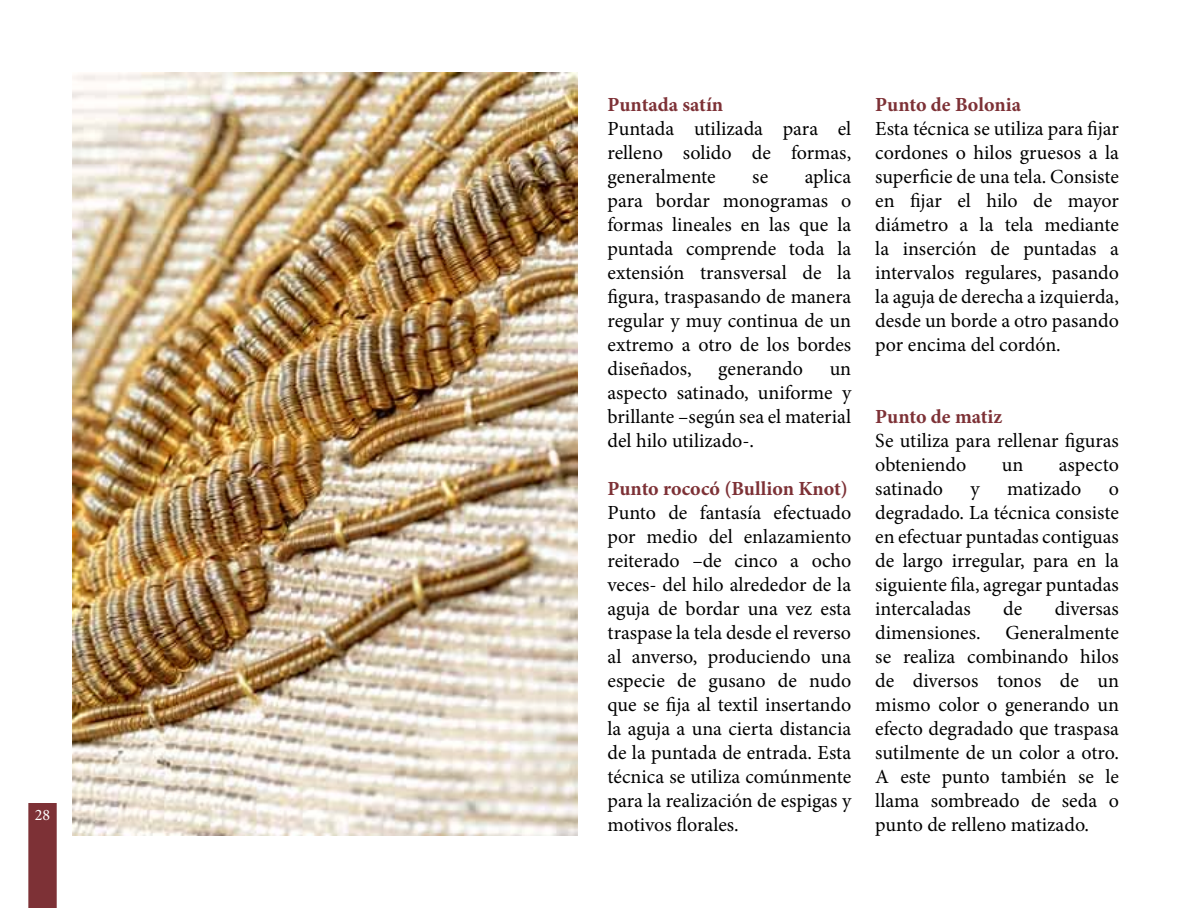
<style>
.page{position:relative;width:1191px;height:908px;background:#fff}
.page>*{position:absolute;margin:0;border:0;box-sizing:border-box;transform-origin:0 0}
.t1{font:20px/24px "Minion Pro";color:#000;text-align:justify}
.t2{font:700 20px "Minion Pro";color:#7d3136}
.t3{font:16px "Minion Pro";color:#fff}
</style>
<div class="page">
<div style="left:28px;top:802px;width:29px;height:105px;background:#7d3136;border:2px solid #7d3136"></div>
<img style="left:72px;top:72px;width:505px;height:763px">
<p class="t3" style="left:35px;top:804px;width:17px">28</p>
<p class="t2" style="left:607px;top:90px;width:117px">Puntada satín</p>
<p class="t1" style="left:607px;top:116px;width:245px">Puntada utilizada para el relleno solido de formas, generalmente</p>
<p class="t1" style="left:607px;top:164px;width:245px;text-indent:197px">aplica para bordar monogramas o formas lineales en las que la puntada comprende toda la extensión transversal de la figura, traspasando de manera regular y muy continua de un extremo a otro de los bordes diseñados,</p>
<p class="t1" style="left:752px;top:164px;width:17px">se</p>
<p class="t1" style="left:718px;top:356px;width:86px">generando</p>
<p class="t1" style="left:607px;top:356px;width:245px;text-indent:222px">un aspecto satinado, uniforme y brillante –según sea el material del hilo utilizado-.</p>
<p class="t2" style="left:607px;top:474px;width:242px">Punto rococó (Bullion Knot)</p>
<p class="t1" style="left:607px;top:500px;width:245px">Punto de fantasía efectuado por medio del enlazamiento reiterado –de cinco a ocho veces- del hilo alrededor de la aguja de bordar una vez esta traspase la tela desde el reverso al anverso, produciendo una especie de gusano de nudo que se fija al textil insertando la aguja a una cierta distancia de la puntada de entrada. Esta técnica se utiliza comúnmente para la realización de espigas y motivos florales.</p>
<p class="t2" style="left:875px;top:90px;width:147px">Punto de Bolonia</p>
<p class="t1" style="left:875px;top:116px;width:245px">Esta técnica se utiliza para fijar cordones o hilos gruesos a la superficie de una tela. Consiste en fijar el hilo de mayor diámetro a la tela mediante la inserción de puntadas a intervalos regulares, pasando la aguja de derecha a izquierda, desde un borde a otro pasando por encima del cordón.</p>
<p class="t2" style="left:875px;top:402px;width:129px">Punto de matiz</p>
<p class="t1" style="left:875px;top:428px;width:245px">Se utiliza para rellenar figuras obteniendo</p>
<p class="t1" style="left:1001px;top:452px;width:23px">un</p>
<p class="t1" style="left:1059px;top:452px;width:61px">aspecto</p>
<p class="t1" style="left:875px;top:476px;width:69px">satinado</p>
<p class="t1" style="left:970px;top:476px;width:11px">y</p>
<p class="t1" style="left:1007px;top:476px;width:76px">matizado</p>
<p class="t1" style="left:875px;top:476px;width:245px;text-indent:233px">o degradado. La técnica consiste en efectuar puntadas contiguas de largo irregular, para en la siguiente fila, agregar puntadas intercaladas</p>
<p class="t1" style="left:875px;top:596px;width:245px;text-indent:179px">diversas dimensiones. Generalmente se realiza combinando hilos de diversos tonos de un mismo color o generando un efecto degradado que traspasa sutilmente de un color a otro.<br>A este punto también se le llama sombreado de seda o punto de relleno matizado.</p>
<p class="t1" style="left:1003px;top:596px;width:21px">de</p>
</div>
